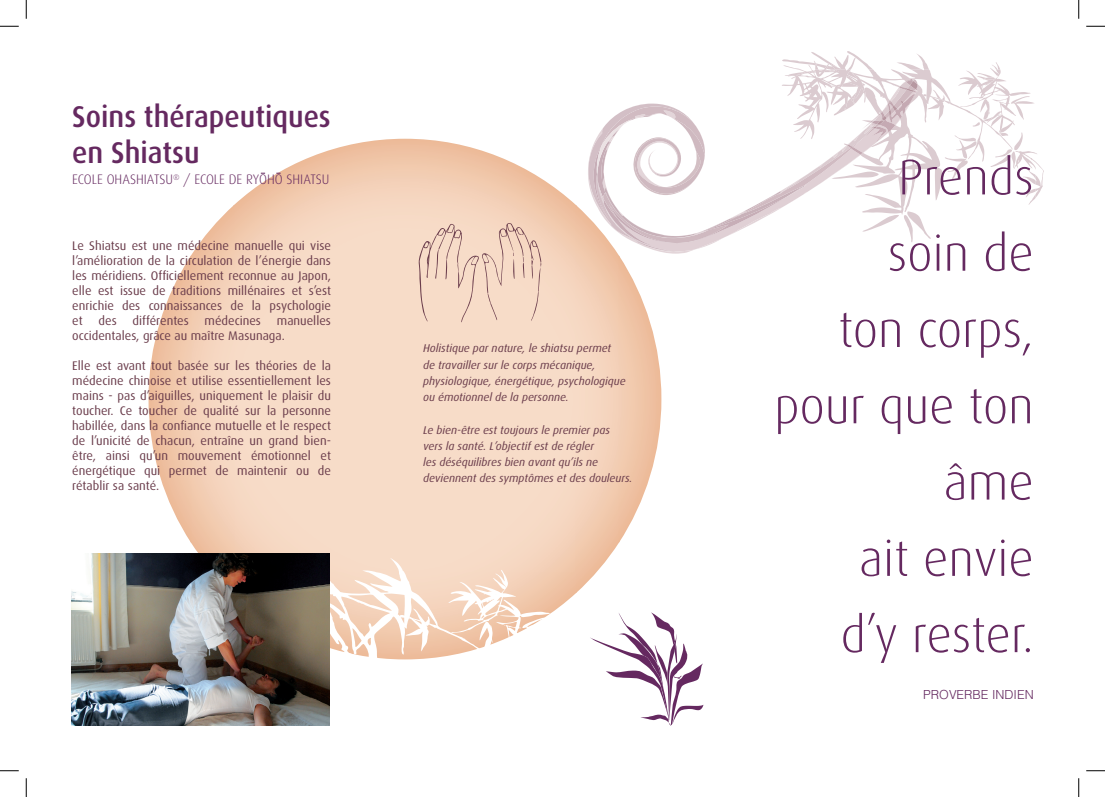
<style>
.page{position:relative;width:1105px;height:797px;background:#fff}
.page>*{position:absolute;margin:0;border:0;box-sizing:border-box;transform-origin:0 0}
.t1{font:300 50px/76.2px "Dax";color:#652960;text-align:right}
.t2{font:500 30px/36px "Dax";color:#652960;scale:.95 1}
.t3{font:300 13.75px "Dax";letter-spacing:-.005em;color:#652960}
.t4{font:12.5px/15px "Dax";color:#6a3c4b;text-align:justify}
.t5{font:300 12.5px "Helvetica";color:#652960}
.t6{font:italic 11.25px/16.2px "Dax";color:#6a3c4b}
</style>
<div class="page">
<img style="left:190px;top:205px;width:44px;height:349px">
<img style="left:148px;top:255px;width:43px;height:288px">
<img style="left:619px;top:256px;width:42px;height:287px">
<svg style="left:202px;top:553px;width:236px;height:173px"></svg>
<svg style="left:271px;top:722px;width:67px;height:4px"></svg>
<svg style="left:399px;top:569px;width:169px;height:157px"></svg>
<svg style="left:582px;top:210px;width:105px;height:44px"></svg>
<svg style="left:588px;top:51px;width:456px;height:201px"></svg>
<svg style="left:418px;top:223px;width:123px;height:99px;background:#edd0be"></svg>
<svg style="left:590px;top:612px;width:113px;height:113px"></svg>
<img style="left:71px;top:554px;width:259px;height:171px">
<svg style="left:0;top:25px;width:19px;height:2px"></svg>
<svg style="left:1086px;top:25px;width:19px;height:2px"></svg>
<svg style="left:0;top:770px;width:19px;height:1px"></svg>
<svg style="left:1086px;top:770px;width:19px;height:1px"></svg>
<svg style="left:25px;top:0;width:2px;height:19px"></svg>
<svg style="left:25px;top:778px;width:2px;height:19px"></svg>
<svg style="left:1078px;top:0;width:1px;height:19px"></svg>
<svg style="left:1078px;top:778px;width:1px;height:19px"></svg>
<h2 class="t2" style="left:72px;top:98px;width:274px">Soins thérapeutiques en Shiatsu</h2>
<p class="t3" style="left:72px;top:172px;width:259px">ECOLE OHASHIATSU<sup>®</sup> / ECOLE DE RYOHO SHIATSU</p>
<p class="t4" style="left:72px;top:238px;width:260px">Le Shiatsu est une médecine manuelle qui vise l’amélioration de la circulation de l’énergie dans les méridiens. Officiellement reconnue au Japon, elle est issue de traditions millénaires et s’est enrichie des connaissances de la psychologie et</p>
<p class="t4" style="left:99px;top:313px;width:20px">des</p>
<p class="t4" style="left:133px;top:313px;width:58px">différentes</p>
<p class="t4" style="left:205px;top:313px;width:58px">médecines</p>
<p class="t4" style="left:72px;top:313px;width:260px;text-indent:205px">manuelles occidentales, grâce au maître Masunaga.</p>
<p class="t4" style="left:72px;top:358px;width:260px">Elle est avant tout basée sur les théories de la médecine chinoise et utilise essentiellement les mains - pas d’aiguilles, uniquement le plaisir du toucher. Ce toucher de qualité sur la personne habillée, dans la confiance mutuelle et le respect de l’unicité de chacun, entraîne un grand bien&shy;être, ainsi qu’un mouvement émotionnel et énergétique qui permet de maintenir ou de rétablir sa santé.</p>
<p class="t6" style="left:423px;top:340px;width:204px">Holistique par nature, le shiatsu permet de travailler sur le corps mécanique, physiologique, énergétique, psychologique ou émotionnel de la personne.</p>
<p class="t6" style="left:423px;top:421px;width:211px">Le bien-être est toujours le premier pas<br>vers la santé. L’objectif est de régler<br>les déséquilibres bien avant qu’ils ne deviennent des symptômes et des douleurs.</p>
<h1 class="t1" style="left:774px;top:140px;width:261px">Prends<br>soin de<br>ton corps, pour que ton âme<br>ait envie<br>d’y rester.</h1>
<p class="t5" style="left:923px;top:687px;width:112px">PROVERBE INDIEN</p>
</div>
